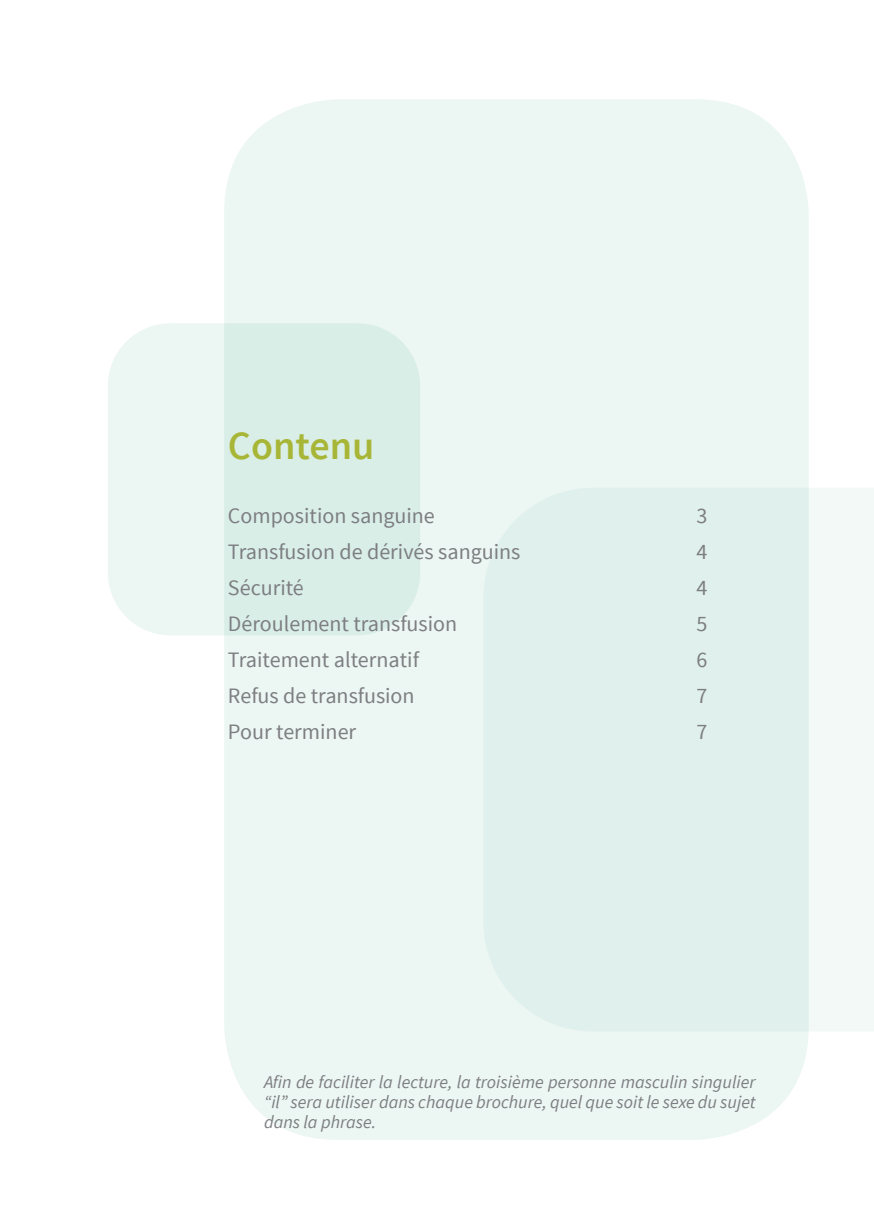
<style>
.page{position:relative;width:874px;height:1225px;background:#fff}
.page>*{position:absolute;margin:0;border:0;box-sizing:border-box;transform-origin:0 0}
.TOC_titel{font:600 40px "Source Sans Pro";color:#a8b637}
.TOC1{font:22px "Source Sans Pro";color:#7d7e81}
.Note{font:italic 18px/20px "Source Sans Pro";color:#7d7e81;text-align:justify}
</style>
<div class="page">
<div style="left:108px;top:323px;width:116px;height:312px;background:#ecf6f3"></div>
<div style="left:808px;top:488px;width:65px;height:543px;background:#f2f9f7"></div>
<div style="left:224px;top:99px;width:584px;height:1041px;background:linear-gradient(to right,#e8f4f0,#e6f3ef);border-radius:113px"></div>
<p class="TOC_titel" style="left:228px;top:420px;width:148px">Contenu</p>
<p class="TOC1" style="left:228px;top:501px;width:208px">Composition sanguine</p>
<p class="TOC1" style="left:696px;top:501px;width:12px">3</p>
<p class="TOC1" style="left:228px;top:537px;width:294px">Transfusion de dérivés sanguins</p>
<p class="TOC1" style="left:696px;top:537px;width:12px">4</p>
<p class="TOC1" style="left:228px;top:573px;width:77px">Sécurité</p>
<p class="TOC1" style="left:696px;top:573px;width:12px">4</p>
<p class="TOC1" style="left:228px;top:609px;width:231px">Déroulement transfusion</p>
<p class="TOC1" style="left:696px;top:609px;width:12px">5</p>
<p class="TOC1" style="left:228px;top:645px;width:192px">Traitement alternatif</p>
<p class="TOC1" style="left:696px;top:645px;width:12px">6</p>
<p class="TOC1" style="left:228px;top:681px;width:188px">Refus de transfusion</p>
<p class="TOC1" style="left:696px;top:681px;width:12px">7</p>
<p class="TOC1" style="left:228px;top:717px;width:130px">Pour terminer</p>
<p class="TOC1" style="left:696px;top:717px;width:12px">7</p>
<p class="Note" style="left:264px;top:1072px;width:493px">Afin de faciliter la lecture, la troisième personne masculin singulier “il” sera utiliser dans chaque brochure, quel que soit le sexe du sujet dans la phrase.</p>
</div>
